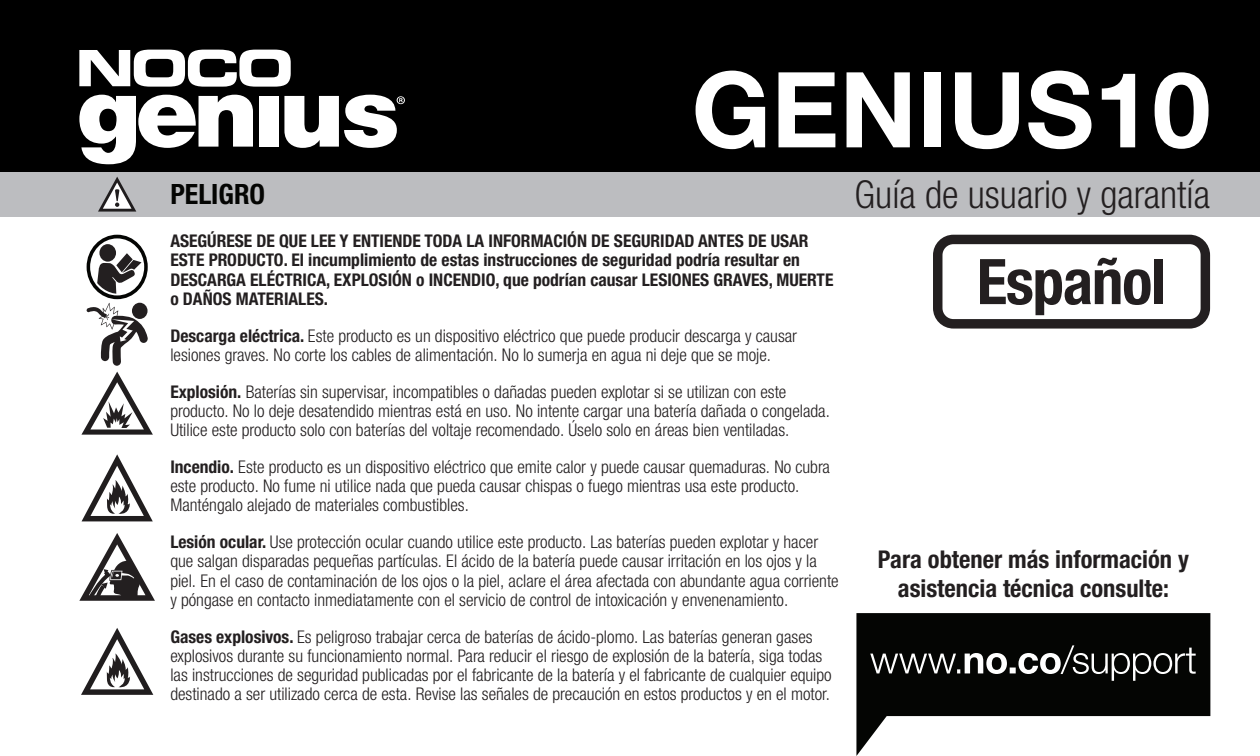
<style>
.page{position:relative;width:1260px;height:756px;background:#fff}
.page>*{position:absolute;margin:0;border:0;box-sizing:border-box;transform-origin:0 0}
.t1{font:700 105px "Helvetica Neue LT Std";color:#fff}
.t2{font:700 condensed 63px "Helvetica Neue LTW1 G";letter-spacing:-.02em;color:#231f20}
.t3{font:300 condensed 38.5px "Helvetica Neue LTW1 G";color:#231f20}
.t4{font:700 condensed 28px "Helvetica Neue LTW1 G";color:#040503}
.t5{font:700 condensed 24.5px/29.4px "Helvetica Neue LTW1 G";color:#231f20;text-align:center}
.t6{font:300 condensed 17.5px/19.2px "Helvetica Neue LTW1 G";color:#231f20}
.t7{font:700 condensed 17.5px/19.2px "Helvetica Neue LTW1 G";color:#231f20}
.s1{font-weight:700}
</style>
<div class="page">
<div style="left:0;top:172px;width:1260px;height:44px;background:#bcbdc0"></div>
<div style="left:0;top:0;width:1260px;height:172px;background:#000"></div>
<svg style="left:87px;top:235px;width:61px;height:64px"></svg>
<div style="left:90px;top:238px;width:54px;height:57px;background:#fff;border-radius:50%"></div>
<div style="left:99px;top:244px;width:17px;height:18px;background:#231f20;border-radius:50%"></div>
<svg style="left:97px;top:253px;width:45px;height:41px"></svg>
<svg style="left:98px;top:177px;width:38px;height:35px"></svg>
<svg style="left:86px;top:303px;width:62px;height:63px"></svg>
<svg style="left:81px;top:372px;width:72px;height:63px"></svg>
<svg style="left:82px;top:454px;width:71px;height:67px"></svg>
<svg style="left:81px;top:628px;width:72px;height:67px"></svg>
<svg style="left:79px;top:533px;width:76px;height:68px"></svg>
<svg style="left:856px;top:613px;width:354px;height:143px;fill:#040503"></svg>
<svg style="left:870px;top:645px;width:326px;height:36px"></svg>
<svg style="left:79px;top:95px;width:174px;height:69px"></svg>
<div style="left:259px;top:96px;width:20px;height:51px;background:#fff"></div>
<svg style="left:79px;top:50px;width:212px;height:37px"></svg>
<svg style="left:284px;top:95px;width:121px;height:53px"></svg>
<svg style="left:933px;top:235px;width:277px;height:94px"></svg>
<p class="t1" style="left:692px;top:45px;width:521px">GENIUS10</p>
<p class="t4" style="left:170px;top:177px;width:96px">PELIGRO</p>
<p class="t3" style="left:855px;top:172px;width:357px">Guía de usuario y garantía</p>
<p class="t7" style="left:170px;top:231px;width:665px">ASEGÚRESE DE QUE LEE Y ENTIENDE TODA LA INFORMACIÓN DE SEGURIDAD ANTES DE USAR ESTE PRODUCTO. El incumplimiento de estas instrucciones de seguridad podría resultar en DESCARGA ELÉCTRICA, EXPLOSIÓN o INCENDIO, que podrían causar LESIONES GRAVES, MUERTE o DAÑOS MATERIALES.</p>
<p class="t6" style="left:170px;top:326px;width:628px"><span class="s1">Descarga eléctrica.</span> Este producto es un dispositivo eléctrico que puede producir descarga y causar lesiones graves. No corte los cables de alimentación. No lo sumerja en agua ni deje que se moje.</p>
<p class="t6" style="left:170px;top:382px;width:661px"><span class="s1">Explosión.</span> Baterías sin supervisar, incompatibles o dañadas pueden explotar si se utilizan con este producto. No lo deje desatendido mientras está en uso. No intente cargar una batería dañada o congelada.<br>Utilice este producto solo con baterías del voltaje recomendado. Úselo solo en áreas bien ventiladas.</p>
<p class="t6" style="left:170px;top:457px;width:661px"><span class="s1">Incendio.</span> Este producto es un dispositivo eléctrico que emite calor y puede causar quemaduras. No cubra este producto. No fume ni utilice nada que pueda causar chispas o fuego mientras usa este producto.<br>Manténgalo alejado de materiales combustibles.</p>
<p class="t6" style="left:170px;top:533px;width:670px"><span class="s1">Lesión ocular.</span> Use protección ocular cuando utilice este producto. Las baterías pueden explotar y hacer que salgan disparadas pequeñas partículas. El ácido de la batería puede causar irritación en los ojos y la piel. En el caso de contaminación de los ojos o la piel, aclare el área afectada con abundante agua corriente y póngase en contacto inmediatamente con el servicio de control de intoxicación y envenenamiento.</p>
<p class="t6" style="left:170px;top:627px;width:663px"><span class="s1">Gases explosivos.</span> Es peligroso trabajar cerca de baterías de ácido-plomo. Las baterías generan gases explosivos durante su funcionamiento normal. Para reducir el riesgo de explosión de la batería, siga todas las instrucciones de seguridad publicadas por el fabricante de la batería y el fabricante de cualquier equipo destinado a ser utilizado cerca de esta. Revise las señales de precaución en estos productos y en el motor.</p>
<p class="t2" style="left:977px;top:244px;width:191px">Español</p>
<p class="t5" style="left:878px;top:544px;width:313px">Para obtener más información y asistencia técnica consulte:</p>
</div>
